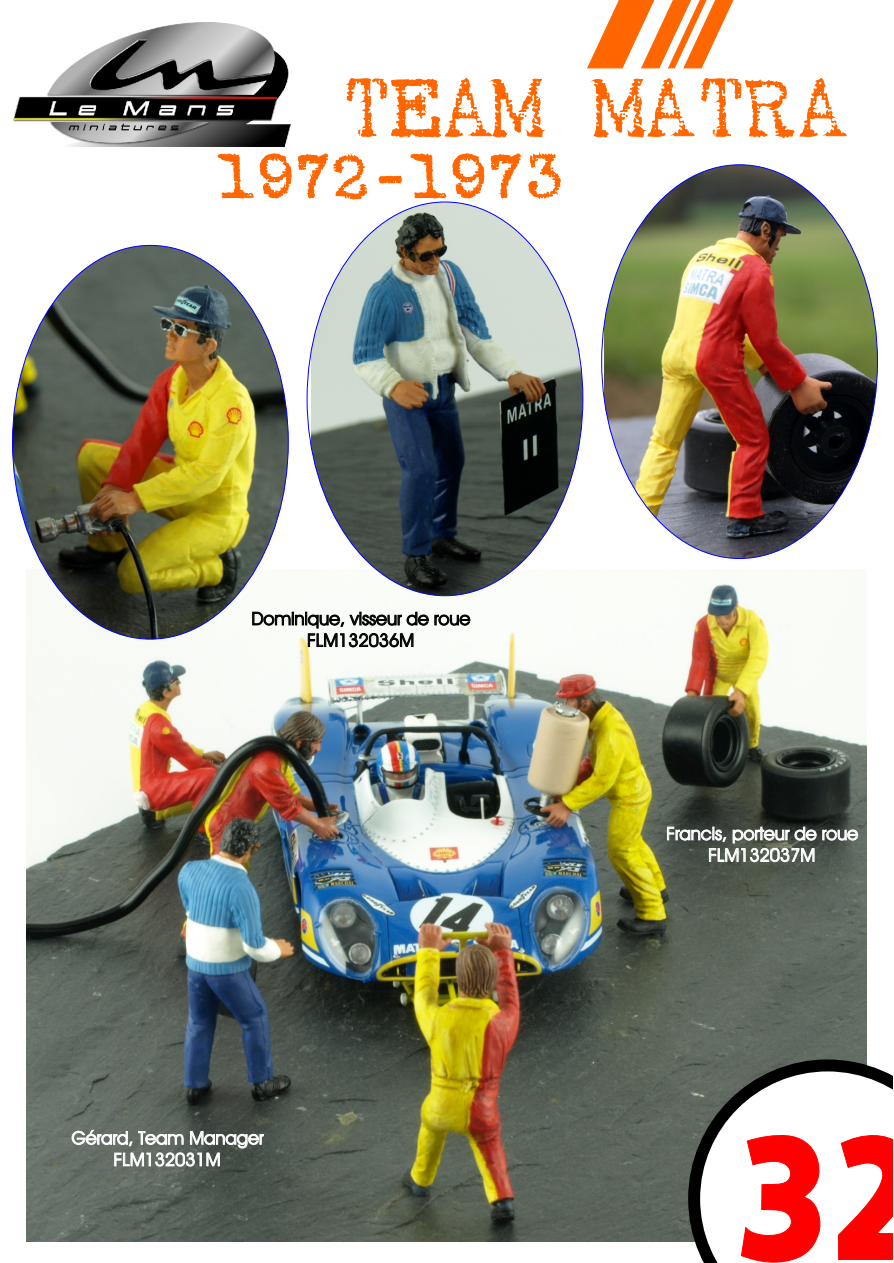
<style>
.page{position:relative;width:894px;height:1263px;background:#fff}
.page>*{position:absolute;margin:0;border:0;box-sizing:border-box;transform-origin:0 0}
.t1{font:83.7px "Batik";color:#f60}
.t2{font:63.75px "Batik";color:#f60}
.t3{font:18px/21.6px "Avant Garde Bk BT";color:#fff;text-align:center}
.t4{font:18px/21.6px "Avant Garde Bk BT";color:#000;text-align:center}
</style>
<div class="page">
<svg style="left:587px;top:0;width:147px;height:68px"></svg>
<img style="left:14px;top:23px;width:276px;height:124px">
<img style="left:26px;top:569px;width:841px;height:672px">
<img style="left:12px;top:245px;width:276px;height:394px;border-radius:50%">
<img style="left:604px;top:165px;width:273px;height:394px">
<img style="left:311px;top:202px;width:272px;height:394px">
<svg style="left:688px;top:1059px;width:205px;height:204px"></svg>
<h1 class="t1" style="left:340px;top:73px;width:508px">TEAM MATRA</h1>
<h2 class="t2" style="left:216px;top:150px;width:348px">1972-1973</h2>
<p class="t4" style="left:252px;top:609px;width:220px">Dominique, visseur de roue<br>FLM132036M</p>
<p class="t3" style="left:72px;top:1129px;width:193px">Gérard, Team Manager<br>FLM132031M</p>
<p class="t3" style="left:666px;top:824px;width:193px">Francis, porteur de roue<br>FLM132037M</p>
</div>
